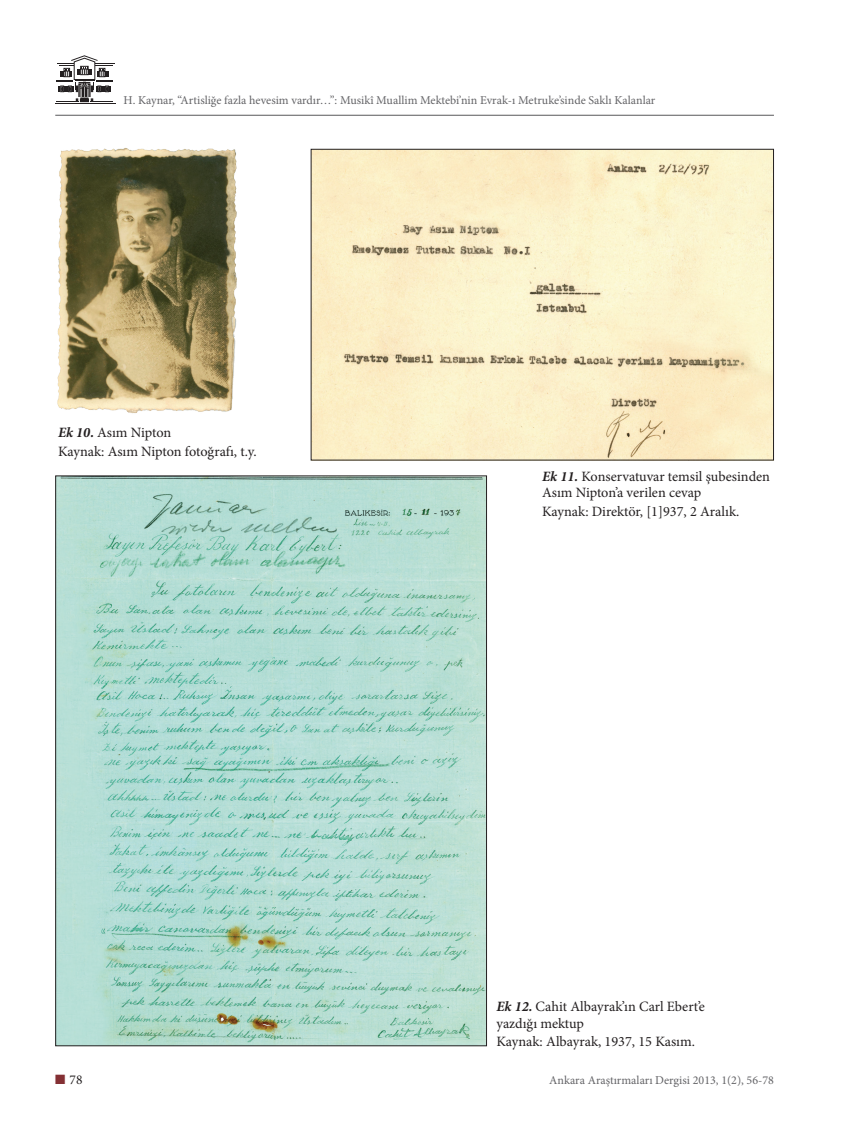
<style>
.page{position:relative;width:842px;height:1127px;background:#fff}
.page>*{position:absolute;margin:0;border:0;box-sizing:border-box;transform-origin:0 0}
.t1{font:14.25px/16.5px "Minion Pro";color:#231f20}
.t2{font:13.5px "Minion Pro";color:#231f20}
.t3{font:12px "Minion Pro";color:#636366}
.s1{font-weight:700;font-style:italic}
.s2{color:#843034}
</style>
<div class="page">
<hr style="left:55px;top:115px;width:719px;height:1px;background:#57585a">
<hr style="left:55px;top:103px;width:60px;height:1px;background:#231f20">
<svg style="left:56px;top:55px;width:59px;height:48px"></svg>
<img style="left:313px;top:151px;width:459px;height:307px">
<div style="left:311px;top:149px;width:463px;height:311px;border:1px solid #231f20"></div>
<img style="left:57px;top:477px;width:428px;height:567px">
<img style="left:57px;top:148px;width:180px;height:265px">
<p class="t3" style="left:124px;top:92px;width:533px">H. Kaynar, “Artisliğe fazla hevesim vardır…”: Musikî Muallim Mektebi’nin Evrak-ı Metruke’sinde Saklı Kalanlar</p>
<p class="t1" style="left:58px;top:423px;width:200px;line-height:18.6px"><span class="s1">Ek 10.</span> Asım Nipton<br>Kaynak: Asım Nipton fotoğrafı, t.y.</p>
<p class="t1" style="left:542px;top:468px;width:229px"><span class="s1">Ek 11.</span> Konservatuvar temsil şubesinden<br>Asım Nipton’a verilen cevap</p>
<p class="t1" style="left:542px;top:503px;width:199px">Kaynak: Direktör, [1]937, 2 Aralık.</p>
<p class="t1" style="left:496px;top:998px;width:210px"><span class="s1">Ek 12.</span> Cahit Albayrak’ın Carl Ebert’e yazdığı mektup</p>
<p class="t1" style="left:496px;top:1034px;width:200px">Kaynak: Albayrak, 1937, 15 Kasım.</p>
<p class="t2" style="left:55px;top:1071px;width:29px"><span class="s2">■</span> 78</p>
<p class="t3" style="left:549px;top:1072px;width:226px">Ankara Araştırmaları Dergisi 2013, 1(2), 56-78</p>
</div>
